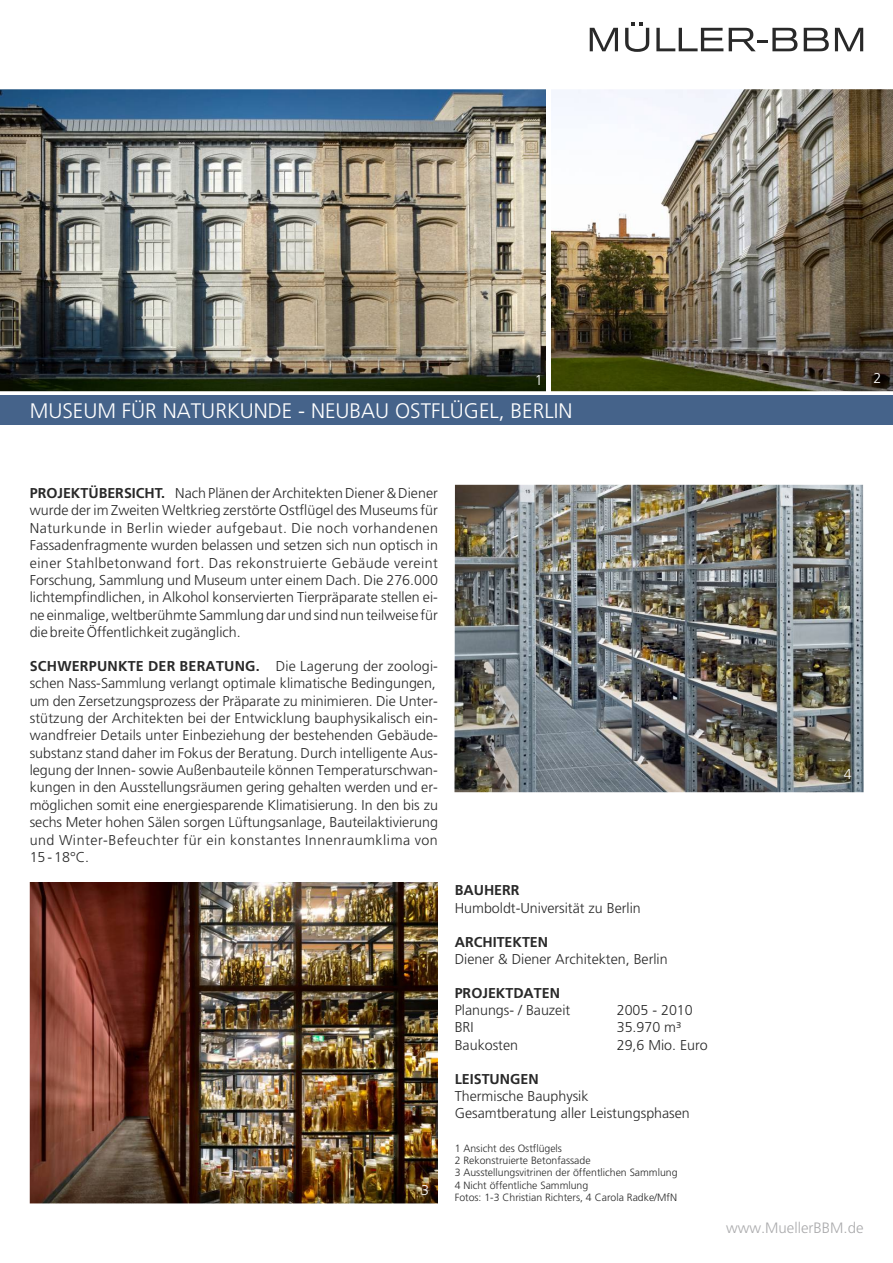
<style>
.page{position:relative;width:893px;height:1263px;background:#fff}
.page>*{position:absolute;margin:0;border:0;box-sizing:border-box;transform-origin:0 0}
.t1{font:300 21px "Frutiger LT";color:#fff}
.t2{font:300 15px "Frutiger LT";color:#ababad}
.t3{font:300 14.25px/17.4px "Frutiger LT";color:#292929}
.t4{font:700 14.25px "Frutiger LT";color:#292929}
.t5{font:300 14.25px "Frutiger LT";color:#fff}
.t6{font:300 10.5px/12.1px "Frutiger LT";color:#292929}
.s1{font-weight:700}
</style>
<div class="page">
<img style="left:455px;top:485px;width:408px;height:307px">
<img style="left:0;top:89px;width:893px;height:302px">
<img style="left:30px;top:882px;width:408px;height:321px">
<hr style="left:547px;top:87px;width:4px;height:307px;background:#fff">
<div style="left:0;top:395px;width:893px;height:30px;background:#45638a"></div>
<svg style="left:835px;top:28px;width:28px;height:23px"></svg>
<svg style="left:804px;top:28px;width:25px;height:23px"></svg>
<svg style="left:729px;top:28px;width:68px;height:23px"></svg>
<svg style="left:656px;top:28px;width:67px;height:23px"></svg>
<svg style="left:625px;top:22px;width:24px;height:30px"></svg>
<svg style="left:590px;top:28px;width:28px;height:23px"></svg>
<p class="t5" style="left:535px;top:374px;width:9px">1</p>
<p class="t5" style="left:873px;top:373px;width:9px">2</p>
<h1 class="t1" style="left:30px;top:403px;width:544px">MUSEUM FÜR NATURKUNDE - NEUBAU OSTFLÜGEL, BERLIN</h1>
<p class="t4" style="left:30px;top:487px;width:137px">PROJEKTÜBERSICHT.</p>
<p class="t3" style="left:30px;top:503px;width:410px;text-align:justify">wurde der im Zweiten Weltkrieg zerstörte Ostflügel des Museums für Naturkunde in Berlin wieder aufgebaut. Die noch vorhandenen Fassadenfragmente wurden belassen und setzen sich nun optisch in einer Stahlbetonwand fort. Das rekonstruierte Gebäude vereint Forschung, Sammlung und Museum unter einem Dach. Die 276.000 lichtempfindlichen, in Alkohol konservierten Tierpräparate stellen ei&shy;ne einmalige, weltberühmte Sammlung dar und sind nun teilweise für die breite Öffentlichkeit zugänglich.</p>
<p class="t3" style="left:30px;top:658px;width:410px"><span class="s1">SCHWERPUNKTE DER BERATUNG.</span> Die Lagerung der zoologi&shy;schen Nass-Sammlung verlangt optimale klimatische Bedingungen, um den Zersetzungsprozess der Präparate zu minimieren. Die Unter&shy;stützung der Architekten bei der Entwicklung bauphysikalisch ein&shy;wandfreier Details unter Einbeziehung der bestehenden Gebäude&shy;substanz stand daher im Fokus der Beratung. Durch intelligente Aus&shy;legung der Innen- sowie Außenbauteile können Temperaturschwan&shy;kungen in den Ausstellungsräumen gering gehalten werden und er&shy;möglichen somit eine energiesparende Klimatisierung. In den bis zu sechs Meter hohen Sälen sorgen Lüftungsanlage, Bauteilaktivierung und Winter-Befeuchter für ein konstantes Innenraumklima von 15 - 18°C.</p>
<p class="t3" style="left:175px;top:485px;width:264px">Nach Plänen der Architekten Diener &amp; Diener</p>
<p class="t5" style="left:421px;top:1184px;width:9px">3</p>
<p class="t4" style="left:455px;top:885px;width:66px">BAUHERR</p>
<p class="t3" style="left:455px;top:900px;width:188px">Humboldt-Universität zu Berlin</p>
<p class="t4" style="left:455px;top:936px;width:95px">ARCHITEKTEN</p>
<p class="t3" style="left:455px;top:951px;width:214px">Diener &amp; Diener Architekten, Berlin</p>
<p class="t4" style="left:455px;top:987px;width:107px">PROJEKTDATEN</p>
<p class="t3" style="left:455px;top:1002px;width:117px">Planungs- / Bauzeit</p>
<p class="t3" style="left:617px;top:1002px;width:78px">2005 - 2010</p>
<p class="t3" style="left:455px;top:1020px;width:21px">BRI</p>
<p class="t3" style="left:617px;top:1020px;width:66px">35.970 m³</p>
<p class="t3" style="left:455px;top:1037px;width:65px">Baukosten</p>
<p class="t3" style="left:617px;top:1037px;width:93px">29,6 Mio. Euro</p>
<p class="t4" style="left:455px;top:1073px;width:85px">LEISTUNGEN</p>
<p class="t3" style="left:455px;top:1088px;width:237px">Thermische Bauphysik<br>Gesamtberatung aller Leistungsphasen</p>
<p class="t6" style="left:455px;top:1143px;width:224px">1 Ansicht des Ostflügels<br>2 Rekonstruierte Betonfassade<br>3 Ausstellungsvitrinen der öffentlichen Sammlung 4 Nicht öffentliche Sammlung<br>Fotos: 1-3 Christian Richters, 4 Carola Radke/MfN</p>
<p class="t5" style="left:844px;top:769px;width:9px">4</p>
<p class="t2" style="left:726px;top:1222px;width:139px">www.MuellerBBM.de</p>
</div>
